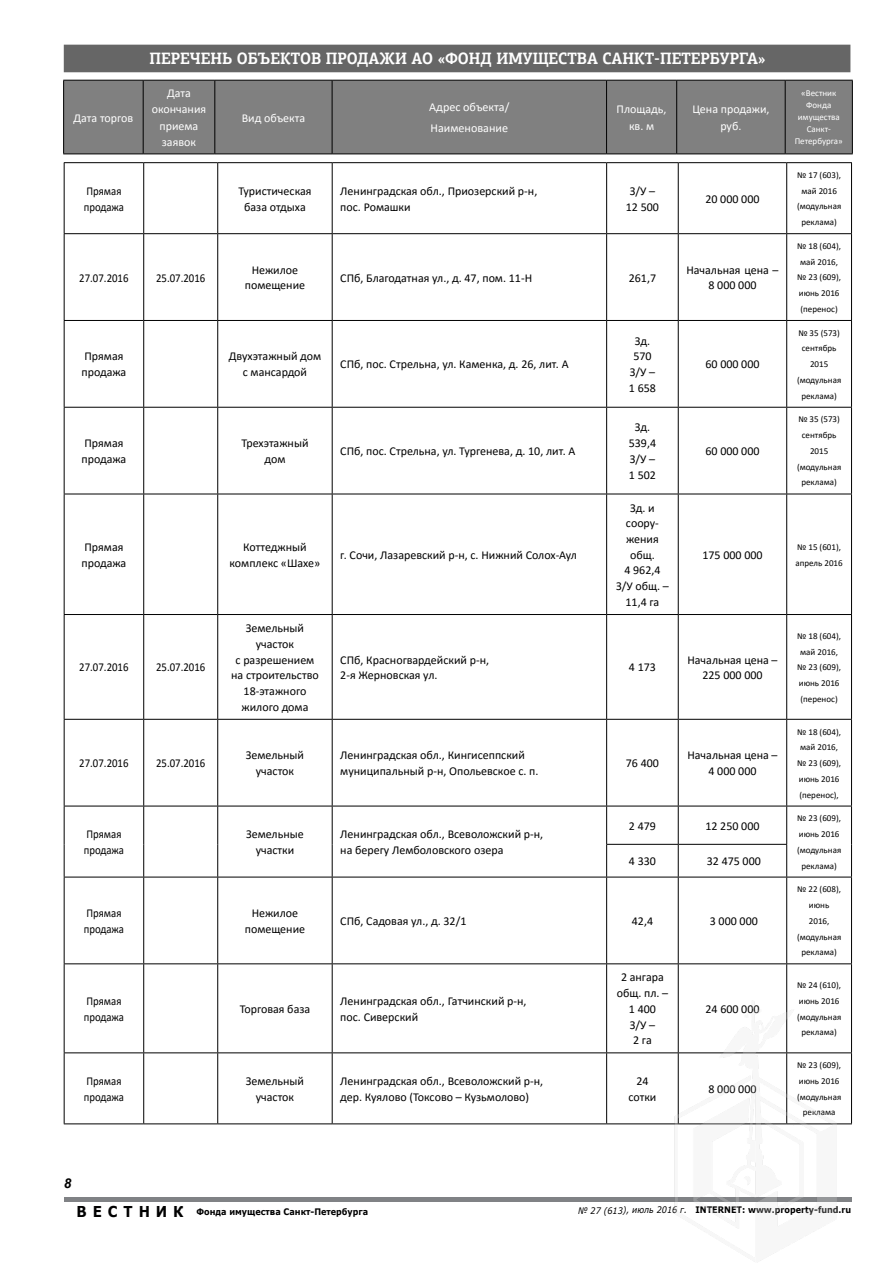
<style>
.page{position:relative;width:893px;height:1263px;background:#fff}
.page>*{position:absolute;margin:0;border:0;box-sizing:border-box;transform-origin:0 0}
.t1{font:700 16.5px "PF Agora Slab Pro";color:#fff;scale:.9 1}
.t2{font:italic 700 13.5px "Arial";color:#000}
.t3{font:12.15px/21px "Calibri";color:#fff}
.t4{font:12px/15.8px "Calibri";color:#000;text-align:center}
.t5{font:12px/15.8px "Calibri";color:#000;scale:.9 1}
.t6{font:12px/16.5px "Calibri";color:#fff;text-align:center}
.t7{font:9px/15.8px "Calibri";color:#000;text-align:center}
.t8{font:700 9px "Verdana";color:#000;scale:.9 1}
.t9{font:9px/12px "Calibri";color:#fff;text-align:center}
.s1{font-size:15px}
.s2{font-weight:400;font-style:italic}
</style>
<div class="page">
<hr style="left:785px;top:80px;width:68px;height:1px;background:#000">
<hr style="left:852px;top:81px;width:1px;height:73px;background:#000">
<hr style="left:785px;top:154px;width:68px;height:1px;background:#000">
<hr style="left:787px;top:162px;width:65px;height:1px;background:#000">
<hr style="left:851px;top:163px;width:1px;height:70px;background:#000">
<hr style="left:787px;top:233px;width:65px;height:1px;background:#000">
<hr style="left:851px;top:234px;width:1px;height:86px;background:#000">
<hr style="left:787px;top:320px;width:65px;height:1px;background:#000">
<hr style="left:851px;top:321px;width:1px;height:86px;background:#000">
<hr style="left:787px;top:407px;width:65px;height:1px;background:#000">
<hr style="left:851px;top:408px;width:1px;height:86px;background:#000">
<hr style="left:787px;top:494px;width:65px;height:1px;background:#000">
<hr style="left:851px;top:494px;width:1px;height:120px;background:#000">
<hr style="left:787px;top:614px;width:65px;height:1px;background:#000">
<hr style="left:851px;top:615px;width:1px;height:104px;background:#000">
<hr style="left:787px;top:719px;width:65px;height:1px;background:#000">
<hr style="left:851px;top:720px;width:1px;height:86px;background:#000">
<hr style="left:787px;top:806px;width:65px;height:1px;background:#000">
<hr style="left:851px;top:806px;width:1px;height:38px;background:#000">
<hr style="left:851px;top:844px;width:1px;height:33px;background:#000">
<hr style="left:787px;top:877px;width:65px;height:1px;background:#000">
<hr style="left:851px;top:877px;width:1px;height:86px;background:#000">
<hr style="left:787px;top:963px;width:65px;height:1px;background:#000">
<hr style="left:851px;top:964px;width:1px;height:88px;background:#000">
<hr style="left:787px;top:1052px;width:65px;height:1px;background:#000">
<hr style="left:851px;top:1053px;width:1px;height:70px;background:#000">
<hr style="left:787px;top:1123px;width:65px;height:1px;background:#000">
<img style="left:63px;top:44px;width:774px;height:1218px">
<p class="t6" style="left:74px;top:109px;width:61px">Дата торгов</p>
<h1 class="t1" style="left:149px;top:48px;width:686px">перечень объектов продажи АО «Фонд имущества Санкт-Петербурга»</h1>
<p class="t6" style="left:152px;top:84px;width:56px">Дата окончания приема заявок</p>
<p class="t6" style="left:242px;top:109px;width:65px">Вид объекта</p>
<p class="t3" style="left:429px;top:96px;width:82px">Адрес объекта/<br>Наименование</p>
<p class="t6" style="left:617px;top:101px;width:51px">Площадь, кв. м</p>
<p class="t6" style="left:692px;top:101px;width:79px">Цена продажи, руб.</p>
<p class="t5" style="left:84px;top:183px;width:46px">Прямая продажа</p>
<p class="t4" style="left:238px;top:183px;width:75px">Туристическая база отдыха</p>
<p class="t4" style="left:340px;top:183px;width:199px;text-align:left">Ленинградская обл., Приозерский р-н, пос. Ромашки</p>
<p class="t4" style="left:626px;top:183px;width:35px">З/У –<br>12 500</p>
<p class="t4" style="left:705px;top:190px;width:56px">20 000 000</p>
<p class="t5" style="left:79px;top:269px;width:56px">27.07.2016</p>
<p class="t5" style="left:156px;top:269px;width:56px">25.07.2016</p>
<p class="t4" style="left:245px;top:261px;width:62px">Нежилое помещение</p>
<p class="t4" style="left:340px;top:269px;width:193px">СПб, Благодатная ул., д. 47, пом. 11-Н</p>
<p class="t4" style="left:629px;top:269px;width:29px">261,7</p>
<p class="t4" style="left:686px;top:261px;width:94px">Начальная цена –<br>8 000 000</p>
<p class="t4" style="left:82px;top:348px;width:46px;text-align:left">Прямая продажа</p>
<p class="t4" style="left:229px;top:348px;width:94px">Двухэтажный дом с мансардой</p>
<p class="t4" style="left:340px;top:356px;width:230px">СПб, пос. Стрельна, ул. Каменка, д. 26, лит. А</p>
<p class="t4" style="left:82px;top:435px;width:46px;text-align:left">Прямая продажа</p>
<p class="t4" style="left:241px;top:435px;width:69px">Трехэтажный дом</p>
<p class="t4" style="left:340px;top:443px;width:237px">СПб, пос. Стрельна, ул. Тургенева, д. 10, лит. А</p>
<p class="t4" style="left:629px;top:332px;width:29px">Зд.<br>570<br>З/У –<br>1 658</p>
<p class="t4" style="left:629px;top:419px;width:29px">Зд.<br>539,4<br>З/У –<br>1 502</p>
<p class="t4" style="left:705px;top:356px;width:56px">60 000 000</p>
<p class="t4" style="left:705px;top:443px;width:56px">60 000 000</p>
<p class="t9" style="left:795px;top:87px;width:50px">«Вестник<br>Фонда имущества<br>Санкт-<br>Петербурга»</p>
<p class="t7" style="left:797px;top:167px;width:46px">№ 17 (603), май 2016 (модульная реклама)</p>
<p class="t7" style="left:797px;top:238px;width:45px">№ 18 (604), май 2016, № 23 (609), июнь 2016 (перенос)</p>
<p class="t7" style="left:797px;top:325px;width:46px">№ 35 (573) сентябрь<br>2015 (модульная реклама)</p>
<p class="t7" style="left:797px;top:411px;width:46px">№ 35 (573) сентябрь<br>2015 (модульная реклама)</p>
<p class="t4" style="left:82px;top:539px;width:46px;text-align:left">Прямая продажа</p>
<p class="t4" style="left:230px;top:539px;width:92px">Коттеджный комплекс «Шахе»</p>
<p class="t4" style="left:340px;top:547px;width:238px">г. Сочи, Лазаревский р-н, с. Нижний Солох-Аул</p>
<p class="t4" style="left:616px;top:499px;width:54px">Зд. и соору&shy;жения общ.<br>4 962,4<br>З/У общ. –<br>11,4 га</p>
<p class="t4" style="left:702px;top:546px;width:62px">175 000 000</p>
<p class="t7" style="left:795px;top:539px;width:49px;text-align:left">№ 15 (601), апрель 2016</p>
<p class="t5" style="left:79px;top:659px;width:56px">27.07.2016</p>
<p class="t5" style="left:156px;top:659px;width:56px">25.07.2016</p>
<p class="t4" style="left:231px;top:620px;width:89px">Земельный участок<br>с разрешением на строительство<br>18-этажного жилого дома</p>
<p class="t4" style="left:340px;top:651px;width:150px;text-align:left">СПб, Красногвардейский р-н,<br>2-я Жерновская ул.</p>
<p class="t4" style="left:629px;top:659px;width:29px">4 173</p>
<p class="t4" style="left:687px;top:651px;width:92px">Начальная цена –<br>225 000 000</p>
<p class="t5" style="left:79px;top:755px;width:56px">27.07.2016</p>
<p class="t5" style="left:156px;top:755px;width:56px">25.07.2016</p>
<p class="t4" style="left:246px;top:747px;width:60px">Земельный участок</p>
<p class="t4" style="left:340px;top:747px;width:200px;text-align:left">Ленинградская обл., Кингисеппский муниципальный р-н, Опольевское с. п.</p>
<p class="t4" style="left:626px;top:755px;width:35px">76 400</p>
<p class="t4" style="left:687px;top:747px;width:92px">Начальная цена –<br>4 000 000</p>
<p class="t7" style="left:797px;top:628px;width:45px">№ 18 (604), май 2016, № 23 (609), июнь 2016 (перенос)</p>
<p class="t7" style="left:797px;top:723px;width:45px">№ 18 (604), май 2016, № 23 (609), июнь 2016 (перенос),</p>
<p class="t5" style="left:84px;top:826px;width:46px">Прямая продажа</p>
<p class="t4" style="left:246px;top:826px;width:59px">Земельные участки</p>
<p class="t4" style="left:340px;top:826px;width:205px;text-align:left">Ленинградская обл., Всеволожский р-н, на берегу Лемболовского озера</p>
<p class="t4" style="left:629px;top:817px;width:29px">2 479</p>
<p class="t4" style="left:705px;top:817px;width:56px">12 250 000</p>
<p class="t7" style="left:797px;top:810px;width:46px">№ 23 (609), июнь 2016 (модульная реклама)</p>
<p class="t4" style="left:629px;top:853px;width:29px">4 330</p>
<p class="t4" style="left:707px;top:853px;width:56px">32 475 000</p>
<p class="t5" style="left:84px;top:905px;width:46px">Прямая продажа</p>
<p class="t4" style="left:245px;top:905px;width:62px">Нежилое помещение</p>
<p class="t4" style="left:340px;top:913px;width:128px">СПб, Садовая ул., д. 32/1</p>
<p class="t4" style="left:632px;top:913px;width:23px">42,4</p>
<p class="t4" style="left:710px;top:913px;width:50px">3 000 000</p>
<p class="t5" style="left:84px;top:993px;width:46px">Прямая продажа</p>
<p class="t4" style="left:240px;top:1001px;width:72px">Торговая база</p>
<p class="t4" style="left:340px;top:993px;width:188px;text-align:left">Ленинградская обл., Гатчинский р-н, пос. Сиверский</p>
<p class="t4" style="left:617px;top:969px;width:53px">2 ангара общ. пл. –<br>1 400<br>З/У –<br>2 га</p>
<p class="t4" style="left:705px;top:1001px;width:56px">24 600 000</p>
<p class="t5" style="left:84px;top:1073px;width:46px">Прямая продажа</p>
<p class="t4" style="left:246px;top:1073px;width:60px">Земельный участок</p>
<p class="t4" style="left:340px;top:1073px;width:205px;text-align:left">Ленинградская обл., Всеволожский р-н, дер. Куялово (Токсово – Кузьмолово)</p>
<p class="t4" style="left:628px;top:1073px;width:30px">24 сотки</p>
<p class="t4" style="left:708px;top:1081px;width:50px">8 000 000</p>
<p class="t2" style="left:64px;top:1174px;width:9px">8</p>
<p class="t7" style="left:797px;top:881px;width:46px">№ 22 (608), июнь<br>2016, (модульная реклама)</p>
<p class="t7" style="left:797px;top:977px;width:46px">№ 24 (610), июнь 2016 (модульная реклама)</p>
<p class="t7" style="left:797px;top:1057px;width:46px">№ 23 (609), июнь 2016 (модульная реклама</p>
<p class="t8" style="left:77px;top:1205px;width:326px"><span class="s1">В Е С Т Н И К</span> Фонда имущества Санкт-Петербурга</p>
<p class="t8" style="left:578px;top:1203px;width:305px"><span class="s2">№ 27 (613), июль 2016 г.</span> INTERNET: www.property-fund.ru</p>
</div>
